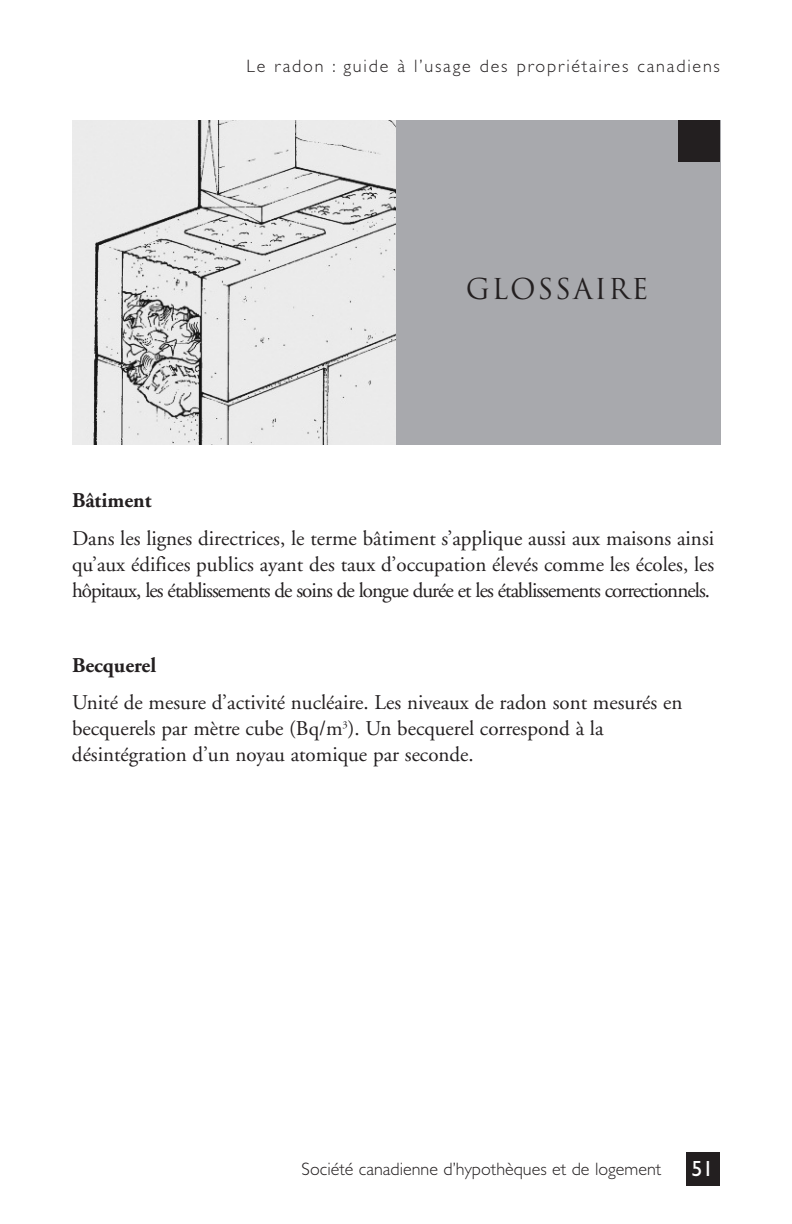
<style>
.page{position:relative;width:792px;height:1224px;background:#fff}
.page>*{position:absolute;margin:0;border:0;box-sizing:border-box;transform-origin:0 0}
.t1{font:28px "Trajan";letter-spacing:.065em;color:#231f20}
.t2{font:22px "Gill Sans Std";color:#fff}
.t3{font:21px/26px "Adobe Garamond";color:#231f20;text-align:justify}
.t4{font:700 21px "Adobe Garamond";color:#231f20}
.t5{font:300 18px "Gill Sans Std";letter-spacing:.1em;color:#231f20}
.t6{font:300 18px "Gill Sans Std";color:#231f20}
</style>
<div class="page">
<div style="left:686px;top:1152px;width:34px;height:34px;background:#231f20"></div>
<img style="left:72px;top:120px;width:324px;height:324px">
<div style="left:396px;top:120px;width:324px;height:324px;background:#a8a9ad"></div>
<div style="left:678px;top:120px;width:42px;height:42px;background:#231f20"></div>
<p class="t5" style="left:247px;top:59px;width:475px">Le radon : guide à l’usage des propriétaires canadiens</p>
<h1 class="t1" style="left:466px;top:273px;width:184px">dilpp^áêÉ</h1>
<p class="t4" style="left:72px;top:492px;width:81px">Bâtiment</p>
<p class="t3" style="left:72px;top:527px;width:644px">Dans les lignes directrices, le terme bâtiment s’applique aussi aux maisons ainsi qu’aux édifices publics ayant des taux d’occupation élevés comme les écoles, les hôpitaux, les établissements de soins de longue durée et les établissements correctionnels.</p>
<p class="t4" style="left:72px;top:657px;width:86px">Becquerel</p>
<p class="t3" style="left:72px;top:691px;width:612px;text-align:left">Unité de mesure d’activité nucléaire. Les niveaux de radon sont mesurés en becquerels par mètre cube (Bq/m<sup>3</sup>). Un becquerel correspond à la désintégration d’un noyau atomique par seconde.</p>
<p class="t6" style="left:302px;top:1162px;width:361px">Société canadienne d’hypothèques et de logement</p>
<p class="t2" style="left:692px;top:1160px;width:23px">51</p>
</div>
